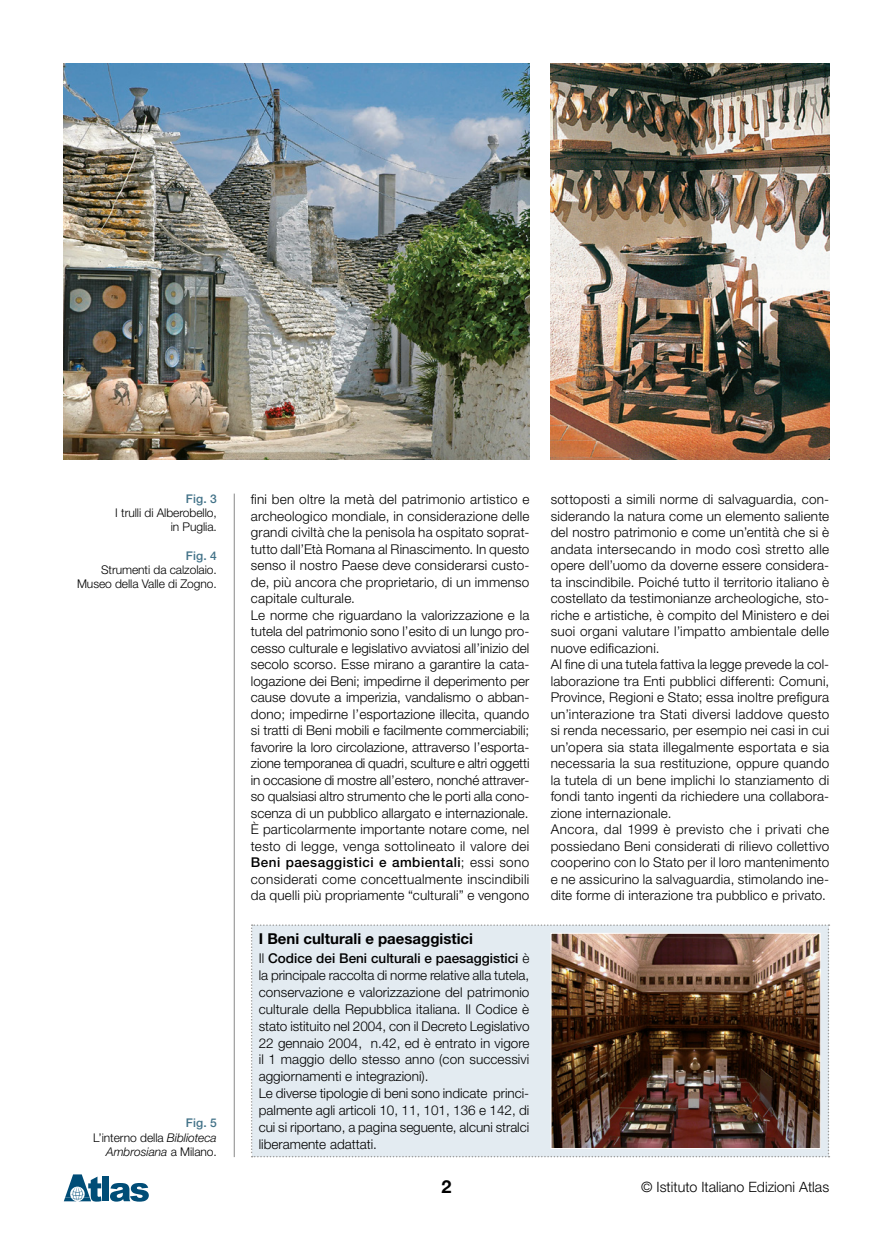
<style>
.page{position:relative;width:893px;height:1234px;background:#fff}
.page>*{position:absolute;margin:0;border:0;box-sizing:border-box;transform-origin:0 0}
.t1{font:700 18px "Helvetica Neue";color:#000}
.t2{font:700 15px "Helvetica Neue";color:#000}
.t3{font:300 14.25px "Helvetica Neue";color:#000}
.t4{font:300 13.5px/16.5px "Helvetica Neue";letter-spacing:.01em;color:#000}
.t5{font:300 12px/14.2px "Helvetica Neue";letter-spacing:-.005em;color:#000;text-align:right}
.t6{font:500 12px "Helvetica Neue";letter-spacing:.01em;color:#427288}
.s1{font-weight:500;color:#427288}
.s2{font-style:italic}
.s3{font-weight:500}
</style>
<div class="page">
<div style="left:102px;top:1176px;width:7px;height:24px;background:#004d77"></div>
<svg style="left:110px;top:1183px;width:39px;height:18px"></svg>
<svg style="left:64px;top:1174px;width:37px;height:27px"></svg>
<hr style="left:234px;top:493px;width:1px;height:663px;background:#878787">
<img style="left:64px;top:64px;width:465px;height:395px">
<img style="left:551px;top:64px;width:278px;height:395px">
<div style="left:251px;top:924px;width:578px;height:233px;background:#e3ebf1"></div>
<img style="left:553px;top:934px;width:266px;height:212px">
<div style="left:551px;top:932px;width:270px;height:216px;border:1px solid #fff"></div>
<p class="t6" style="left:186px;top:491px;width:32px">Fig. 3</p>
<p class="t5" style="left:115px;top:505px;width:103px">I trulli di Alberobello, in Puglia.</p>
<p class="t6" style="left:186px;top:548px;width:32px">Fig. 4</p>
<p class="t5" style="left:77px;top:562px;width:141px">Strumenti da calzolaio.<br>Museo della Valle di Zogno.</p>
<p class="t5" style="left:93px;top:1115px;width:125px"><span class="s1">Fig. 5<br></span>L’interno della <span class="s2">Biblioteca<br>Ambrosiana</span> a Milano.</p>
<p class="t4" style="left:251px;top:491px;width:280px">fini ben oltre la metà del patrimonio artistico e archeologico mondiale, in considerazione delle grandi civiltà che la penisola ha ospitato soprat&shy;tutto dall’Età Romana al Rinascimento. In questo senso il nostro Paese deve considerarsi custo&shy;de, più ancora che proprietario, di un immenso capitale culturale.<br>Le norme che riguardano la valorizzazione e la tutela del patrimonio sono l’esito di un lungo pro&shy;cesso culturale e legislativo avviatosi all’inizio del secolo scorso. Esse mirano a garantire la cata&shy;logazione dei Beni; impedirne il deperimento per cause dovute a imperizia, vandalismo o abban&shy;dono; impedirne l’esportazione illecita, quando si tratti di Beni mobili e facilmente commerciabili; favorire la loro circolazione, attraverso l’esporta&shy;zione temporanea di quadri, sculture e altri oggetti in occasione di mostre all’estero, nonché attraver&shy;so qualsiasi altro strumento che le porti alla cono&shy;scenza di un pubblico allargato e internazionale.<br>È particolarmente importante notare come, nel testo di legge, venga sottolineato il valore dei <span class="s3">Beni paesaggistici e ambientali</span>; essi sono considerati come concettualmente inscindibili da quelli più propriamente “culturali” e vengono</p>
<p class="t4" style="left:551px;top:490px;width:280px">sottoposti a simili norme di salvaguardia, con&shy;siderando la natura come un elemento saliente del nostro patrimonio e come un’entità che si è andata intersecando in modo così stretto alle opere dell’uomo da doverne essere considera&shy;ta inscindibile. Poiché tutto il territorio italiano è costellato da testimonianze archeologiche, sto&shy;riche e artistiche, è compito del Ministero e dei suoi organi valutare l’impatto ambientale delle nuove edificazioni.<br>Al fine di una tutela fattiva la legge prevede la col&shy;laborazione tra Enti pubblici differenti: Comuni, Province, Regioni e Stato; essa inoltre prefigura un’interazione tra Stati diversi laddove questo si renda necessario, per esempio nei casi in cui un’opera sia stata illegalmente esportata e sia necessaria la sua restituzione, oppure quando la tutela di un bene implichi lo stanziamento di fondi tanto ingenti da richiedere una collabora&shy;zione internazionale.<br>Ancora, dal 1999 è previsto che i privati che possiedano Beni considerati di rilievo collettivo cooperino con lo Stato per il loro mantenimento e ne assicurino la salvaguardia, stimolando ine&shy;dite forme di interazione tra pubblico e privato.</p>
<p class="t2" style="left:259px;top:929px;width:216px">I Beni culturali e paesaggistici</p>
<p class="t4" style="left:259px;top:949px;width:272px">Il <span class="s3">Codice dei Beni culturali e paesaggistici</span> è la principale raccolta di norme relative alla tutela, conservazione e valorizzazione del patrimonio culturale della Repubblica italiana. Il Codice è stato istituito nel 2004, con il Decreto Legislativo 22 gennaio 2004, n.42, ed è entrato in vigore il 1 maggio dello stesso anno (con successivi aggiornamenti e integrazioni).<br>Le diverse tipologie di beni sono indicate princi&shy;palmente agli articoli 10, 11, 101, 136 e 142, di cui si riportano, a pagina seguente, alcuni stralci liberamente adattati.</p>
<h1 class="t1" style="left:441px;top:1174px;width:12px">2</h1>
<p class="t3" style="left:641px;top:1178px;width:189px">© Istituto Italiano Edizioni Atlas</p>
</div>
